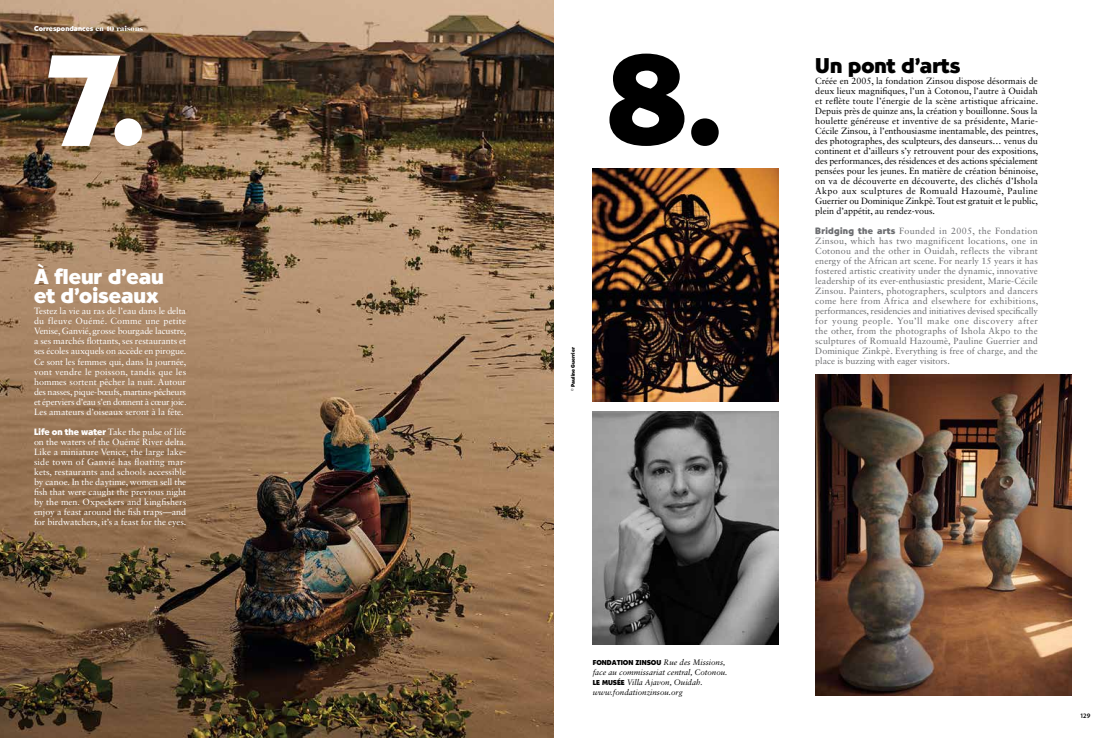
<style>
.page{position:relative;width:1106px;height:738px;background:#fff}
.page>*{position:absolute;margin:0;border:0;box-sizing:border-box;transform-origin:0 0}
.t1{font:700 125px "Cg Bernhardt";color:#fff}
.t2{font:700 125px "Cg Bernhardt";color:#000}
.t3{font:700 21px/18.5px "Cg Bernhardt";color:#fff}
.t4{font:700 21px "Cg Bernhardt";color:#000}
.t5{font:9px/10px "Sabon LT Std";letter-spacing:-.005em;color:#fff;text-align:justify}
.t6{font:9px/10px "Sabon LT Std";letter-spacing:-.01em;color:#000;text-align:justify}
.t7{font:9px/10px "Sabon LT Std";letter-spacing:-.005em;color:#6d6e71;text-align:justify}
.t8{font:italic 8px/10px "Sabon LT Std";color:#000}
.t9{font:700 7px "Cg Bernhardt";color:#000}
.t10{font:700 7px "Cg Bernhardt";color:#fff}
.t11{font:700 6px "Verlag";color:#000}
.t12{font:700 5px "Cg Bernhardt";color:#000}
.s1{font-family:"Caslon Graphique EFOP";font-weight:400}
.s2{font-family:"Cg Bernhardt";font-weight:700}
.s3{font-family:"Sabon LT Std";font-weight:400;font-style:italic;font-size:8px}
.s4{font-family:"Cg Bernhardt";font-weight:700;font-style:normal;font-size:7px}
</style>
<div class="page">
<img style="left:0;top:0;width:553px;height:737px">
<img style="left:592px;top:169px;width:187px;height:232px">
<img style="left:815px;top:374px;width:256px;height:321px">
<img style="left:592px;top:411px;width:187px;height:233px">
<p class="t10" style="left:34px;top:24px;width:110px">Correspondances <span class="s1">en 10 raisons</span></p>
<h1 class="t1" style="left:48px;top:22px;width:100px">7.</h1>
<h1 class="t2" style="left:607px;top:22px;width:118px">8.</h1>
<h2 class="t3" style="left:34px;top:268px;width:131px">À fleur d’eau et d’oiseaux</h2>
<p class="t5" style="left:34px;top:306px;width:154px">Testez la vie au ras de l’eau dans le delta du fleuve Ouémé. Comme une petite Venise, Ganvié, grosse bourgade lacustre, a ses marchés flottants, ses restaurants et ses écoles auxquels on accède en pirogue.<br>Ce sont les femmes qui, dans la journée, vont vendre le poisson, tandis que les hommes sortent pêcher la nuit. Autour des nasses, pique-bœufs, martins-pêcheurs et éperviers d’eau s’en donnent à cœur joie.<br>Les amateurs d’oiseaux seront à la fête.</p>
<p class="t5" style="left:34px;top:426px;width:154px"><span class="s2">Life on the water</span> Take the pulse of life on the waters of the Ouémé River delta.<br>Like a miniature Venice, the large lake&shy;side town of Ganvié has floating mar&shy;kets, restaurants and schools accessible by canoe. In the daytime, women sell the fish that were caught the previous night by the men. Oxpeckers and kingfishers enjoy a feast around the fish traps—and for birdwatchers, it’s a feast for the eyes.</p>
<p class="t12" style="left:570px;top:390px;width:45px;rotate:-90deg">© Pauline Guerrier</p>
<p class="t9" style="left:592px;top:657px;width:134px">FONDATION ZINSOU <span class="s3">Rue des Missions,</span></p>
<p class="t8" style="left:592px;top:666px;width:136px">face au commissariat central, Cotonou.<br><span class="s4">LE MUSÉE</span> Villa Ajavon, Ouidah. www.fondationzinsou.org</p>
<h2 class="t4" style="left:815px;top:52px;width:146px">Un pont d’arts</h2>
<p class="t6" style="left:815px;top:76px;width:224px">Créée en 2005, la fondation Zinsou dispose désormais de deux lieux magnifiques, l’un à Cotonou, l’autre à Ouidah et reflète toute l’énergie de la scène artistique africaine.<br>Depuis près de quinze ans, la création y bouillonne. Sous la houlette généreuse et inventive de sa présidente, Marie-Cécile Zinsou, à l’enthousiasme inentamable, des peintres, des photographes, des sculpteurs, des danseurs… venus du continent et d’ailleurs s’y retrouvent pour des expositions, des performances, des résidences et des actions spécialement pensées pour les jeunes. En matière de création béninoise, on va de découverte en découverte, des clichés d’Ishola Akpo aux sculptures de Romuald Hazoumè, Pauline Guerrier ou Dominique Zinkpè. Tout est gratuit et le public, plein d’appétit, au rendez-vous.</p>
<p class="t7" style="left:815px;top:226px;width:224px"><span class="s2">Bridging the arts</span> Founded in 2005, the Fondation Zinsou, which has two magnificent locations, one in Cotonou and the other in Ouidah, reflects the vibrant energy of the African art scene. For nearly 15 years it has fostered artistic creativity under the dynamic, innovative leadership of its ever-enthusiastic president, Marie-Cécile Zinsou. Painters, photographers, sculptors and dancers come here from Africa and elsewhere for exhibitions, performances, residencies and initiatives devised specifically for young people. You’ll make one discovery after the other, from the photographs of Ishola Akpo to the sculptures of Romuald Hazoumè, Pauline Guerrier and Dominique Zinkpè. Everything is free of charge, and the place is buzzing with eager visitors.</p>
<p class="t11" style="left:1080px;top:710px;width:12px">129</p>
</div>
